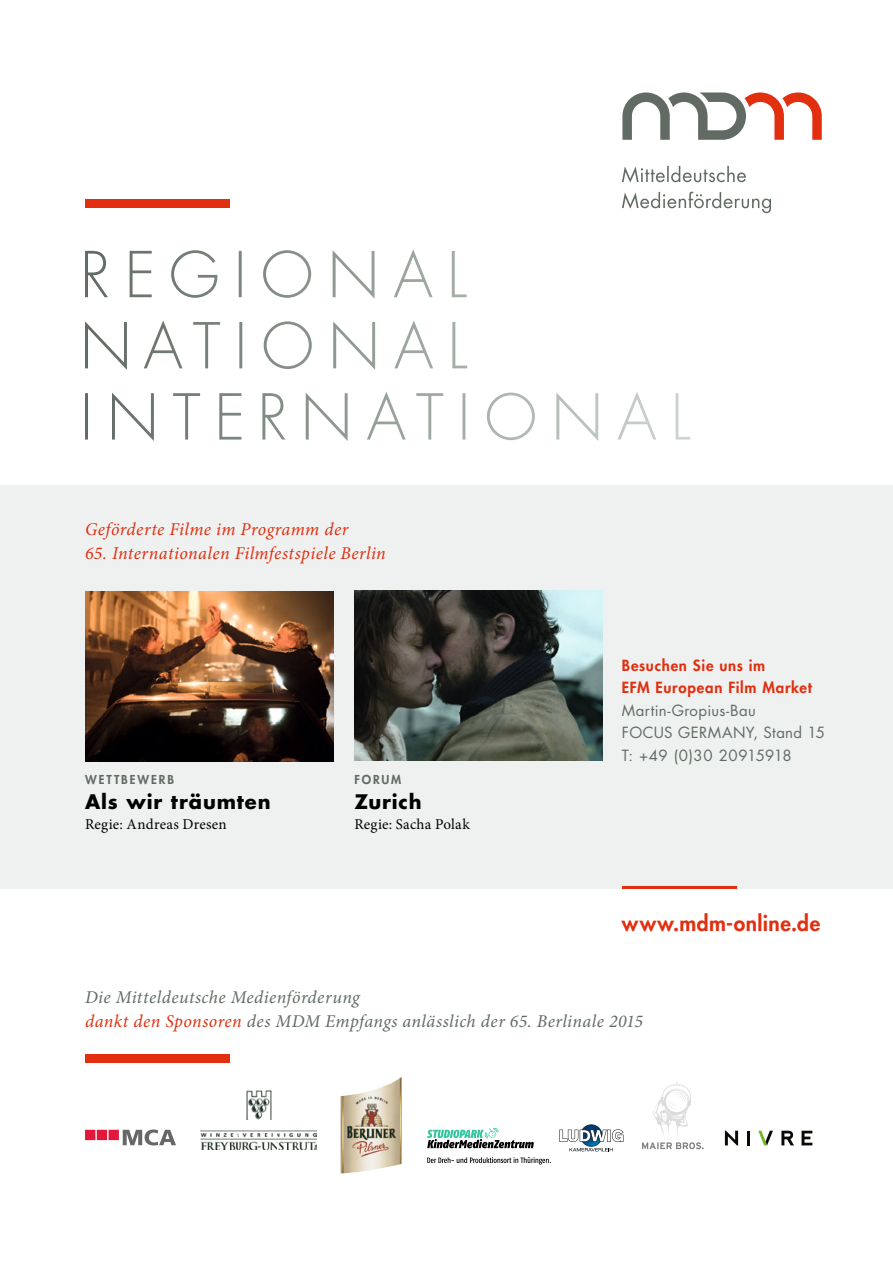
<style>
.page{position:relative;width:893px;height:1263px;background:#fff}
.page>*{position:absolute;margin:0;border:0;box-sizing:border-box;transform-origin:0 0}
.t1{font:800 21px "Futura Std";letter-spacing:.025em;color:#e12f10}
.t2{font:700 19.5px "Futura Std";letter-spacing:.045em;color:#000}
.t3{font:italic 18px/24px "Minion Pro";letter-spacing:.02em;color:#616b63}
.t4{font:italic 18px "Minion Pro";letter-spacing:.02em;color:#e12f10}
.t5{font:15px/22.5px "Futura Std";letter-spacing:.025em;color:#616b63}
.t6{font:800 15px/22.5px "Futura Std";letter-spacing:.045em;color:#e12f10}
.t7{font:15px "Minion Pro";letter-spacing:.015em;color:#000}
.t8{font:800 12px "Futura Std";letter-spacing:.155em;color:#616b63}
.s1{color:#e12f10}
</style>
<div class="page">
<div style="left:0;top:485px;width:893px;height:404px;background:#eff1f0"></div>
<div style="left:85px;top:1054px;width:144px;height:9px;background:#e12f10"></div>
<img style="left:85px;top:591px;width:248px;height:170px">
<img style="left:354px;top:590px;width:248px;height:171px">
<img style="left:340px;top:1076px;width:62px;height:97px">
<svg style="left:85px;top:1129px;width:91px;height:16px"></svg>
<img style="left:200px;top:1091px;width:116px;height:58px">
<svg style="left:427px;top:1157px;width:124px;height:7px"></svg>
<svg style="left:427px;top:1128px;width:107px;height:20px"></svg>
<img style="left:581px;top:1125px;width:21px;height:21px;border-radius:11px">
<div style="left:580px;top:1125px;width:22px;height:21px;border:1px solid #00386b;border-radius:50%"></div>
<svg style="left:569px;top:1148px;width:44px;height:3px"></svg>
<svg style="left:559px;top:1129px;width:65px;height:13px"></svg>
<svg style="left:642px;top:1082px;width:62px;height:67px"></svg>
<div style="left:85px;top:199px;width:144px;height:9px;background:#e12f10"></div>
<svg style="left:85px;top:249px;width:605px;height:192px"></svg>
<svg style="left:622px;top:92px;width:200px;height:48px"></svg>
<svg style="left:622px;top:166px;width:149px;height:47px"></svg>
<hr style="left:622px;top:887px;width:115px;height:2px;background:#e12f10">
<svg style="left:725px;top:1131px;width:13px;height:14px"></svg>
<hr style="left:747px;top:1131px;width:3px;height:14px;background:#0c0a05">
<svg style="left:781px;top:1131px;width:13px;height:14px"></svg>
<svg style="left:801px;top:1131px;width:11px;height:14px"></svg>
<svg style="left:758px;top:1131px;width:15px;height:14px"></svg>
<p class="t4" style="left:85px;top:517px;width:265px">Geförderte Filme im Programm der</p>
<p class="t4" style="left:85px;top:541px;width:302px">65. Internationalen Filmfestspiele Berlin</p>
<p class="t8" style="left:85px;top:772px;width:91px">WETTBEWERB</p>
<p class="t2" style="left:85px;top:789px;width:187px">Als wir träumten</p>
<p class="t7" style="left:85px;top:814px;width:143px">Regie: Andreas Dresen</p>
<p class="t8" style="left:354px;top:772px;width:48px">FORUM</p>
<p class="t2" style="left:354px;top:789px;width:69px">Zurich</p>
<p class="t7" style="left:354px;top:814px;width:117px">Regie: Sacha Polak</p>
<p class="t6" style="left:622px;top:654px;width:192px">Besuchen Sie uns im<br>EFM European Film Market</p>
<p class="t5" style="left:622px;top:699px;width:205px">Martin-Gropius-Bau<br>FOCUS GERMANY, Stand 15<br>T: +49 (0)30 20915918</p>
<p class="t1" style="left:622px;top:910px;width:200px">www.mdm-online.de</p>
<p class="t3" style="left:85px;top:985px;width:560px">Die Mitteldeutsche Medienförderung<br><span class="s1">dankt den Sponsoren</span> des MDM Empfangs anlässlich der 65. Berlinale 2015</p>
</div>
